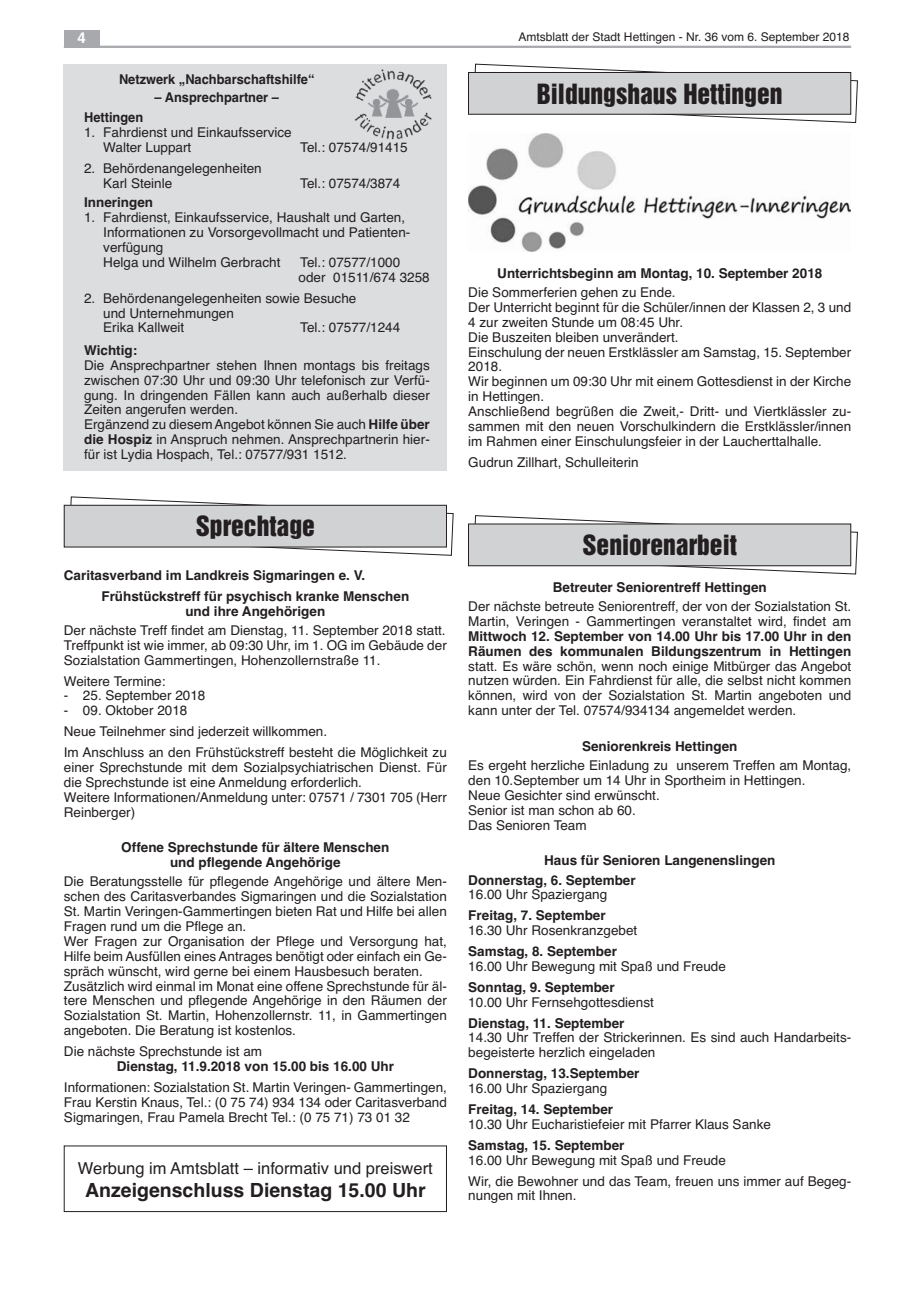
<style>
.page{position:relative;width:915px;height:1297px;background:#fff}
.page>*{position:absolute;margin:0;border:0;box-sizing:border-box;transform-origin:0 0}
.t1{font:25.5px "Helvetica Inserat";color:#231f20}
.t2{font:700 19.5px "Helvetica";color:#231f20}
.t3{font:16.5px "Helvetica";color:#231f20}
.t4{font:700 15px "Helvetica";color:#fff}
.t5{font:13.5px/14.9px "Helvetica";color:#231f20}
.t6{font:700 13.5px/14.9px "Helvetica";color:#231f20}
.t7{font:700 13.5px "Helvetica";color:#231f20;scale:.95 1}
.t8{font:12px "Helvetica";color:#231f20}
.s1{font-weight:700}
</style>
<div class="page">
<img style="left:468px;top:133px;width:382px;height:119px">
<div style="left:64px;top:64px;width:382px;height:406px;background:#dcdddf"></div>
<img style="left:354px;top:69px;width:78px;height:71px">
<svg style="left:69px;top:496px;width:385px;height:60px"></svg>
<div style="left:64px;top:505px;width:382px;height:42px;background:#d1d2d4"></div>
<div style="left:64px;top:505px;width:382px;height:42px;border:1px solid #231f20"></div>
<div style="left:64px;top:1145px;width:382px;height:67px;border:1px solid #231f20"></div>
<svg style="left:474px;top:63px;width:383px;height:60px"></svg>
<div style="left:468px;top:72px;width:382px;height:42px;background:#d1d2d4"></div>
<div style="left:468px;top:72px;width:382px;height:43px;border:1px solid #231f20"></div>
<svg style="left:473px;top:515px;width:384px;height:60px"></svg>
<div style="left:468px;top:524px;width:382px;height:42px;background:#d1d2d4"></div>
<div style="left:468px;top:524px;width:382px;height:42px;border:1px solid #231f20"></div>
<hr style="left:64px;top:46px;width:786px;height:2px;background:#a8a9ad">
<div style="left:64px;top:30px;width:35px;height:17px;background:#a8a9ad"></div>
<p class="t4" style="left:77px;top:29px;width:10px">4</p>
<p class="t8" style="left:518px;top:30px;width:332px">Amtsblatt der Stadt Hettingen - Nr. 36 vom 6. September 2018</p>
<p class="t7" style="left:119px;top:71px;width:207px">Netzwerk „Nachbarschaftshilfe“</p>
<p class="t7" style="left:154px;top:89px;width:132px">– Ansprechpartner –</p>
<p class="t7" style="left:84px;top:110px;width:64px">Hettingen</p>
<p class="t5" style="left:103px;top:125px;width:190px;text-indent:-19px">1. Fahrdienst und Einkaufsservice<br>Walter Luppart</p>
<p class="t5" style="left:300px;top:140px;width:109px">Tel.: 07574/91415</p>
<p class="t5" style="left:103px;top:161px;width:160px;text-indent:-19px">2. Behördenangelegenheiten<br>Karl Steinle</p>
<p class="t5" style="left:300px;top:176px;width:101px">Tel.: 07574/3874</p>
<p class="t6" style="left:84px;top:195px;width:71px">Inneringen</p>
<p class="t5" style="left:103px;top:210px;width:308px;text-indent:-19px">1. Fahrdienst, Einkaufsservice, Haushalt und Garten, Informationen zu Vorsorgevollmacht und Patienten&shy;verfügung<br>Helga und Wilhelm Gerbracht</p>
<p class="t5" style="left:298px;top:255px;width:133px">Tel.: 07577/1000<br>oder 01511/674 3258</p>
<p class="t5" style="left:103px;top:291px;width:254px;text-indent:-19px">2. Behördenangelegenheiten sowie Besuche und Unternehmungen<br>Erika Kallweit</p>
<p class="t5" style="left:300px;top:320px;width:101px">Tel.: 07577/1244</p>
<p class="t6" style="left:84px;top:343px;width:55px">Wichtig:</p>
<p class="t5" style="left:84px;top:358px;width:347px">Die Ansprechpartner stehen Ihnen montags bis freitags zwischen 07:30 Uhr und 09:30 Uhr telefonisch zur Verfü&shy;gung. In dringenden Fällen kann auch außerhalb dieser Zeiten angerufen werden.<br>Ergänzend zu diesem Angebot können Sie auch <span class="s1">Hilfe über die Hospiz</span> in Anspruch nehmen. Ansprechpartnerin hier&shy;für ist Lydia Hospach, Tel.: 07577/931 1512.</p>
<h1 class="t1" style="left:196px;top:516px;width:120px">Sprechtage</h1>
<p class="t6" style="left:101px;top:565px;width:309px;line-height:20.9px;text-indent:-38px">Caritasverband im Landkreis Sigmaringen e. V.<br>Frühstückstreff für psychisch kranke Menschen</p>
<p class="t6" style="left:185px;top:604px;width:141px">und ihre Angehörigen</p>
<p class="t5" style="left:64px;top:623px;width:384px;text-align:justify">Der nächste Treff findet am Dienstag, 11. September 2018 statt.<br>Treffpunkt ist wie immer, ab 09:30 Uhr, im 1. OG im Gebäude der Sozialstation Gammertingen, Hohenzollernstraße 11.</p>
<p class="t5" style="left:64px;top:673px;width:103px">Weitere Termine:</p>
<p class="t5" style="left:64px;top:688px;width:143px">- 25. September 2018</p>
<p class="t5" style="left:64px;top:700px;width:384px;line-height:20.9px">- 09. Oktober 2018<br>Neue Teilnehmer sind jederzeit willkommen.<br>Im Anschluss an den Frühstückstreff besteht die Möglichkeit zu</p>
<p class="t5" style="left:64px;top:760px;width:384px">einer Sprechstunde mit dem Sozialpsychiatrischen Dienst. Für die Sprechstunde ist eine Anmeldung erforderlich.<br>Weitere Informationen/Anmeldung unter: 07571 / 7301 705 (Herr Reinberger)</p>
<p class="t6" style="left:121px;top:840px;width:269px;text-align:center">Offene Sprechstunde für ältere Menschen und pflegende Angehörige</p>
<p class="t5" style="left:64px;top:874px;width:384px">Die Beratungsstelle für pflegende Angehörige und ältere Men&shy;schen des Caritasverbandes Sigmaringen und die Sozialstation St. Martin Veringen-Gammertingen bieten Rat und Hilfe bei allen Fragen rund um die Pflege an.<br>Wer Fragen zur Organisation der Pflege und Versorgung hat, Hilfe beim Ausfüllen eines Antrages benötigt oder einfach ein Ge&shy;spräch wünscht, wird gerne bei einem Hausbesuch beraten.<br>Zusätzlich wird einmal im Monat eine offene Sprechstunde für äl&shy;tere Menschen und pflegende Angehörige in den Räumen der Sozialstation St. Martin, Hohenzollernstr. 11, in Gammertingen angeboten. Die Beratung ist kostenlos.</p>
<p class="t5" style="left:64px;top:1044px;width:200px">Die nächste Sprechstunde ist am</p>
<p class="t6" style="left:117px;top:1059px;width:278px">Dienstag, 11.9.2018 von 15.00 bis 16.00 Uhr</p>
<p class="t5" style="left:64px;top:1080px;width:384px;text-align:justify">Informationen: Sozialstation St. Martin Veringen- Gammertingen, Frau Kerstin Knaus, Tel.: (0 75 74) 934 134 oder Caritasverband Sigmaringen, Frau Pamela Brecht Tel.: (0 75 71) 73 01 32</p>
<p class="t3" style="left:78px;top:1158px;width:356px">Werbung im Amtsblatt – informativ und preiswert</p>
<h2 class="t2" style="left:85px;top:1178px;width:342px">Anzeigenschluss Dienstag 15.00 Uhr</h2>
<h1 class="t1" style="left:536px;top:83px;width:247px">Bildungshaus Hettingen</h1>
<p class="t6" style="left:497px;top:266px;width:326px">Unterrichtsbeginn am Montag, 10. September 2018</p>
<p class="t5" style="left:468px;top:285px;width:384px">Die Sommerferien gehen zu Ende.<br>Der Unterricht beginnt für die Schüler/innen der Klassen 2, 3 und 4 zur zweiten Stunde um 08:45 Uhr.<br>Die Buszeiten bleiben unverändert.<br>Einschulung der neuen Erstklässler am Samstag, 15. September 2018.<br>Wir beginnen um 09:30 Uhr mit einem Gottesdienst in der Kirche in Hettingen.<br>Anschließend begrüßen die Zweit,- Dritt- und Viertklässler zu&shy;sammen mit den neuen Vorschulkindern die Erstklässler/innen im Rahmen einer Einschulungsfeier in der Laucherttalhalle.</p>
<p class="t5" style="left:468px;top:455px;width:172px">Gudrun Zillhart, Schulleiterin</p>
<h1 class="t1" style="left:582px;top:535px;width:156px">Seniorenarbeit</h1>
<p class="t6" style="left:552px;top:580px;width:215px">Betreuter Seniorentreff Hettingen</p>
<p class="t5" style="left:468px;top:599px;width:384px">Der nächste betreute Seniorentreff, der von der Sozialstation St.<br>Martin, Veringen - Gammertingen veranstaltet wird, findet am</p>
<p class="t6" style="left:468px;top:629px;width:384px">Mittwoch 12. September von 14.00 Uhr bis 17.00 Uhr in den<br>Räumen des kommunalen Bildungszentrum in Hettingen</p>
<p class="t5" style="left:468px;top:658px;width:384px;text-align:justify">statt. Es wäre schön, wenn noch einige Mitbürger das Angebot nutzen würden. Ein Fahrdienst für alle, die selbst nicht kommen können, wird von der Sozialstation St. Martin angeboten und kann unter der Tel. 07574/934134 angemeldet werden.</p>
<p class="t6" style="left:582px;top:739px;width:157px">Seniorenkreis Hettingen</p>
<p class="t5" style="left:468px;top:758px;width:384px">Es ergeht herzliche Einladung zu unserem Treffen am Montag, den 10.September um 14 Uhr in Sportheim in Hettingen.<br>Neue Gesichter sind erwünscht.<br>Senior ist man schon ab 60.<br>Das Senioren Team</p>
<p class="t6" style="left:468px;top:851px;width:308px;line-height:19.2px;text-indent:76px">Haus für Senioren Langenenslingen<br>Donnerstag, 6. September</p>
<p class="t5" style="left:468px;top:887px;width:140px">16.00 Uhr Spaziergang</p>
<p class="t6" style="left:468px;top:908px;width:139px">Freitag, 7. September</p>
<p class="t5" style="left:468px;top:923px;width:170px">16.30 Uhr Rosenkranzgebet</p>
<p class="t6" style="left:468px;top:944px;width:150px">Samstag, 8. September</p>
<p class="t5" style="left:468px;top:959px;width:259px">16.00 Uhr Bewegung mit Spaß und Freude</p>
<p class="t6" style="left:468px;top:980px;width:148px">Sonntag, 9. September</p>
<p class="t5" style="left:468px;top:995px;width:187px">10.00 Uhr Fernsehgottesdienst</p>
<p class="t6" style="left:468px;top:1015px;width:158px">Dienstag, 11. September</p>
<p class="t5" style="left:468px;top:1030px;width:384px">14.30 Uhr Treffen der Strickerinnen. Es sind auch Handarbeits&shy;begeisterte herzlich eingeladen</p>
<p class="t6" style="left:468px;top:1066px;width:173px">Donnerstag, 13.September</p>
<p class="t5" style="left:468px;top:1081px;width:140px">16.00 Uhr Spaziergang</p>
<p class="t6" style="left:468px;top:1102px;width:146px">Freitag, 14. September</p>
<p class="t5" style="left:468px;top:1117px;width:304px">10.30 Uhr Eucharistiefeier mit Pfarrer Klaus Sanke</p>
<p class="t6" style="left:468px;top:1138px;width:158px">Samstag, 15. September</p>
<p class="t5" style="left:468px;top:1149px;width:384px;line-height:20.9px">16.00 Uhr Bewegung mit Spaß und Freude<br>Wir, die Bewohner und das Team, freuen uns immer auf Begeg-</p>
<p class="t5" style="left:468px;top:1188px;width:110px">nungen mit Ihnen.</p>
</div>
